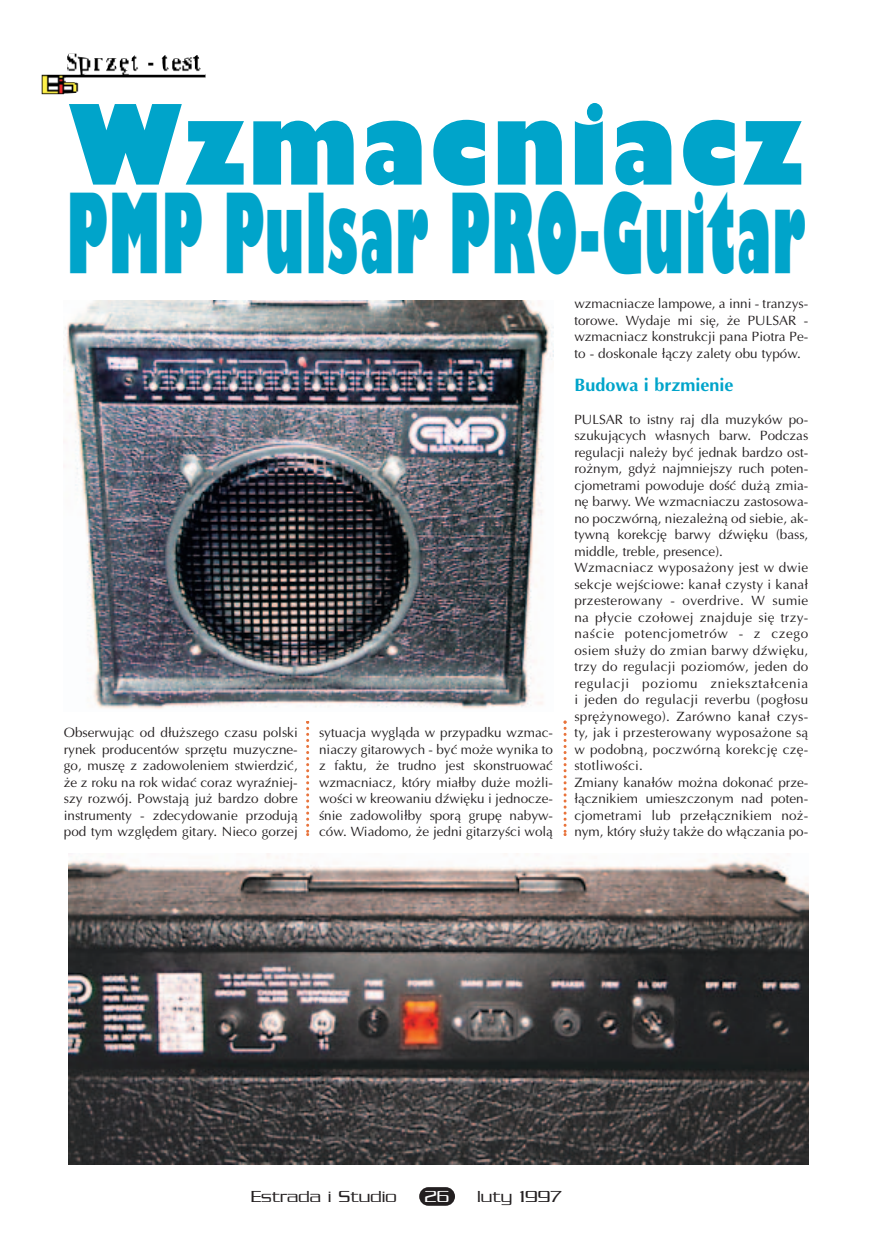
<style>
.page{position:relative;width:872px;height:1254px;background:#fff}
.page>*{position:absolute;margin:0;border:0;box-sizing:border-box;transform-origin:0 0}
.t1{font:800 108px/88.5px "Gilbert";letter-spacing:.035em;color:#00a4ca;scale:.85 1}
.t2{font:18px "Speedway";color:#231f20}
.t3{font:700 18px "Ottawa";color:#00a4ca}
.t4{font:18px "Speedway";color:#fff}
.t5{font:13.5px/16.5px "Ottawa";color:#231f20;text-align:justify}
</style>
<div class="page">
<div style="left:419px;top:1187px;width:36px;height:19px;background:#231f20;border-radius:9px"></div>
<svg style="left:306px;top:721px;width:3px;height:115px"></svg>
<svg style="left:563px;top:721px;width:3px;height:115px"></svg>
<img style="left:42px;top:54px;width:164px;height:40px">
<img style="left:64px;top:300px;width:489px;height:409px">
<img style="left:69px;top:854px;width:739px;height:311px">
<h1 class="t1" style="left:67px;top:109px;width:870px">Wzmacniacz<br>PMP Pulsar PRO−Guitar</h1>
<p class="t5" style="left:64px;top:726px;width:235px">Obserwując od dłuższego czasu polski rynek producentów sprzętu muzyczne− go, muszę z zadowoleniem stwierdzić, że z roku na rok widać coraz wyraźniej− szy rozwój. Powstają już bardzo dobre instrumenty − zdecydowanie przodują pod tym względem gitary. Nieco gorzej</p>
<p class="t5" style="left:319px;top:726px;width:235px">sytuacja wygląda w przypadku wzmac− niaczy gitarowych − być może wynika to z faktu, że trudno jest skonstruować wzmacniacz, który miałby duże możli− wości w kreowaniu dźwięku i jednocze− śnie zadowoliłby sporą grupę nabyw− ców. Wiadomo, że jedni gitarzyści wolą</p>
<p class="t5" style="left:574px;top:297px;width:235px">wzmacniacze lampowe, a inni − tranzys− torowe. Wydaje mi się, że PULSAR − wzmacniacz konstrukcji pana Piotra Pe− to − doskonale łączy zalety obu typów.</p>
<h2 class="t3" style="left:574px;top:377px;width:160px">Budowa i brzmienie</h2>
<p class="t5" style="left:574px;top:412px;width:235px;text-align:left">PULSAR to istny raj dla muzyków po− szukujących własnych barw. Podczas regulacji należy być jednak bardzo ost− rożnym, gdyż najmniejszy ruch poten− cjometrami powoduje dość dużą zmia− nę barwy. We wzmacniaczu zastosowa− no poczwórną, niezależną od siebie, ak− tywną korekcję barwy dźwięku (bass, middle, treble, presence).<br>Wzmacniacz wyposażony jest w dwie sekcje wejściowe: kanał czysty i kanał przesterowany − overdrive. W sumie na płycie czołowej znajduje się trzy− naście potencjometrów − z czego osiem służy do zmian barwy dźwięku, trzy do regulacji poziomów, jeden do regulacji poziomu zniekształcenia i jeden do regulacji reverbu (pogłosu sprężynowego). Zarówno kanał czys− ty, jak i przesterowany wyposażone są w podobną, poczwórną korekcję czę− stotliwości.<br>Zmiany kanałów można dokonać prze− łącznikiem umieszczonym nad poten− cjometrami lub przełącznikiem noż− nym, który służy także do włączania po−</p>
<h2 class="t2" style="left:251px;top:1191px;width:147px">Estrada i Studio</h2>
<h2 class="t4" style="left:424px;top:1191px;width:26px">26</h2>
<h2 class="t2" style="left:477px;top:1191px;width:86px">luty 1997</h2>
</div>
